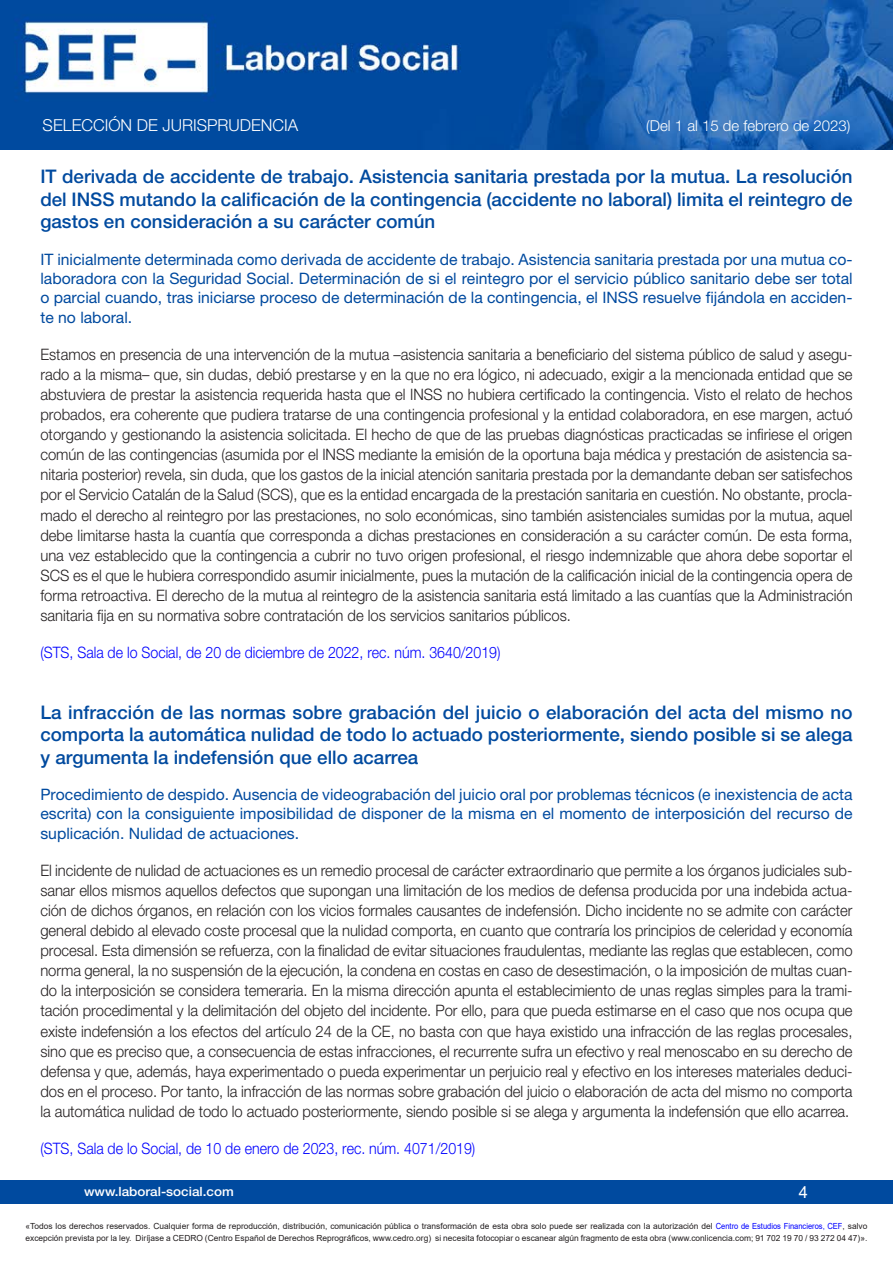
<style>
.page{position:relative;width:893px;height:1263px;background:#fff}
.page>*{position:absolute;margin:0;border:0;box-sizing:border-box;transform-origin:0 0}
.Cabecera_nuevo{font:500 18.75px/22.4px "Helvetica Neue LT Std";color:#004a9f;text-align:justify}
.t1{font:300 16.5px "Helvetica Neue LT Std";color:#fff}
.t2{font:16.5px "Arial";color:#fff}
.Contenido_nuevo{font:300 15.75px/20.1px "Helvetica Neue LT Std";color:#231f20;text-align:justify;scale:.94 1}
.Subcabecera{font:15.75px/19.4px "Helvetica Neue LT Std";color:#004a9f;text-align:justify}
.Contenido_nuevo-2{font:300 15.75px "Helvetica Neue LT Std";color:#00f;scale:.9 1}
.t3{font:300 15px "Helvetica Neue LT Std";color:#fff}
.t4{font:500 12.75px "Helvetica Neue LT Std";color:#fff;scale:1.06 1}
.t5{font:8.4px/12px "Arial";color:#231f20}
.s1{color:#00f}
</style>
<div class="page">
<div style="left:0;top:1180px;width:893px;height:23px;background:#004a9f"></div>
<img style="left:0;top:0;width:893px;height:149px">
<p class="t1" style="left:43px;top:115px;width:257px">SELECCIÓN DE JURISPRUDENCIA</p>
<p class="t3" style="left:646px;top:117px;width:206px">(Del 1 al 15 de febrero de 2023)</p>
<p class="Cabecera_nuevo" style="left:40px;top:165px;width:814px">IT derivada de accidente de trabajo. Asistencia sanitaria prestada por la mutua. La resolución del INSS mutando la calificación de la contingencia (accidente no laboral) limita el reintegro de gastos en consideración a su carácter común</p>
<p class="Subcabecera" style="left:40px;top:249px;width:814px">IT inicialmente determinada como derivada de accidente de trabajo. Asistencia sanitaria prestada por una mutua co&shy;laboradora con la Seguridad Social. Determinación de si el reintegro por el servicio público sanitario debe ser total o parcial cuando, tras iniciarse proceso de determinación de la contingencia, el INSS resuelve fijándola en acciden&shy;te no laboral.</p>
<p class="Contenido_nuevo" style="left:40px;top:344px;width:866px">Estamos en presencia de una intervención de la mutua –asistencia sanitaria a beneficiario del sistema público de salud y asegu&shy;rado a la misma– que, sin dudas, debió prestarse y en la que no era lógico, ni adecuado, exigir a la mencionada entidad que se abstuviera de prestar la asistencia requerida hasta que el INSS no hubiera certificado la contingencia. Visto el relato de hechos probados, era coherente que pudiera tratarse de una contingencia profesional y la entidad colaboradora, en ese margen, actuó otorgando y gestionando la asistencia solicitada. El hecho de que de las pruebas diagnósticas practicadas se infiriese el origen común de las contingencias (asumida por el INSS mediante la emisión de la oportuna baja médica y prestación de asistencia sa&shy;nitaria posterior) revela, sin duda, que los gastos de la inicial atención sanitaria prestada por la demandante deban ser satisfechos por el Servicio Catalán de la Salud (SCS), que es la entidad encargada de la prestación sanitaria en cuestión. No obstante, procla&shy;mado el derecho al reintegro por las prestaciones, no solo económicas, sino también asistenciales sumidas por la mutua, aquel debe limitarse hasta la cuantía que corresponda a dichas prestaciones en consideración a su carácter común. De esta forma, una vez establecido que la contingencia a cubrir no tuvo origen profesional, el riesgo indemnizable que ahora debe soportar el SCS es el que le hubiera correspondido asumir inicialmente, pues la mutación de la calificación inicial de la contingencia opera de forma retroactiva. El derecho de la mutua al reintegro de la asistencia sanitaria está limitado a las cuantías que la Administración sanitaria fija en su normativa sobre contratación de los servicios sanitarios públicos.</p>
<p class="Contenido_nuevo-2" style="left:40px;top:643px;width:513px">(STS, Sala de lo Social, de 20 de diciembre de 2022, rec. núm. 3640/2019)</p>
<p class="Cabecera_nuevo" style="left:40px;top:701px;width:814px">La infracción de las normas sobre grabación del juicio o elaboración del acta del mismo no comporta la automática nulidad de todo lo actuado posteriormente, siendo posible si se alega y argumenta la indefensión que ello acarrea</p>
<p class="Subcabecera" style="left:40px;top:784px;width:814px">Procedimiento de despido. Ausencia de videograbación del juicio oral por problemas técnicos (e inexistencia de acta escrita) con la consiguiente imposibilidad de disponer de la misma en el momento de interposición del recurso de suplicación. Nulidad de actuaciones.</p>
<p class="Contenido_nuevo" style="left:40px;top:860px;width:866px">El incidente de nulidad de actuaciones es un remedio procesal de carácter extraordinario que permite a los órganos judiciales sub&shy;sanar ellos mismos aquellos defectos que supongan una limitación de los medios de defensa producida por una indebida actua&shy;ción de dichos órganos, en relación con los vicios formales causantes de indefensión. Dicho incidente no se admite con carácter general debido al elevado coste procesal que la nulidad comporta, en cuanto que contraría los principios de celeridad y economía procesal. Esta dimensión se refuerza, con la finalidad de evitar situaciones fraudulentas, mediante las reglas que establecen, como norma general, la no suspensión de la ejecución, la condena en costas en caso de desestimación, o la imposición de multas cuan&shy;do la interposición se considera temeraria. En la misma dirección apunta el establecimiento de unas reglas simples para la trami&shy;tación procedimental y la delimitación del objeto del incidente. Por ello, para que pueda estimarse en el caso que nos ocupa que existe indefensión a los efectos del artículo 24 de la CE, no basta con que haya existido una infracción de las reglas procesales, sino que es preciso que, a consecuencia de estas infracciones, el recurrente sufra un efectivo y real menoscabo en su derecho de defensa y que, además, haya experimentado o pueda experimentar un perjuicio real y efectivo en los intereses materiales deduci&shy;dos en el proceso. Por tanto, la infracción de las normas sobre grabación del juicio o elaboración de acta del mismo no comporta la automática nulidad de todo lo actuado posteriormente, siendo posible si se alega y argumenta la indefensión que ello acarrea.</p>
<p class="Contenido_nuevo-2" style="left:40px;top:1139px;width:485px">(STS, Sala de lo Social, de 10 de enero de 2023, rec. núm. 4071/2019)</p>
<p class="t4" style="left:84px;top:1184px;width:143px">www.laboral-social.com</p>
<p class="t2" style="left:799px;top:1180px;width:11px">4</p>
<p class="t5" style="left:26px;top:1220px;width:843px">«Todos los derechos reservados. Cualquier forma de reproducción, distribución, comunicación pública o transformación de esta obra solo puede ser realizada con la autorización del <span class="s1">Centro de Estudios Financieros, CEF</span>, salvo excepción prevista por la ley. Diríjase a CEDRO (Centro Español de Derechos Reprográficos, www.cedro.org) si necesita fotocopiar o escanear algún fragmento de esta obra (www.conlicencia.com; 91 702 19 70 / 93 272 04 47)».</p>
</div>
